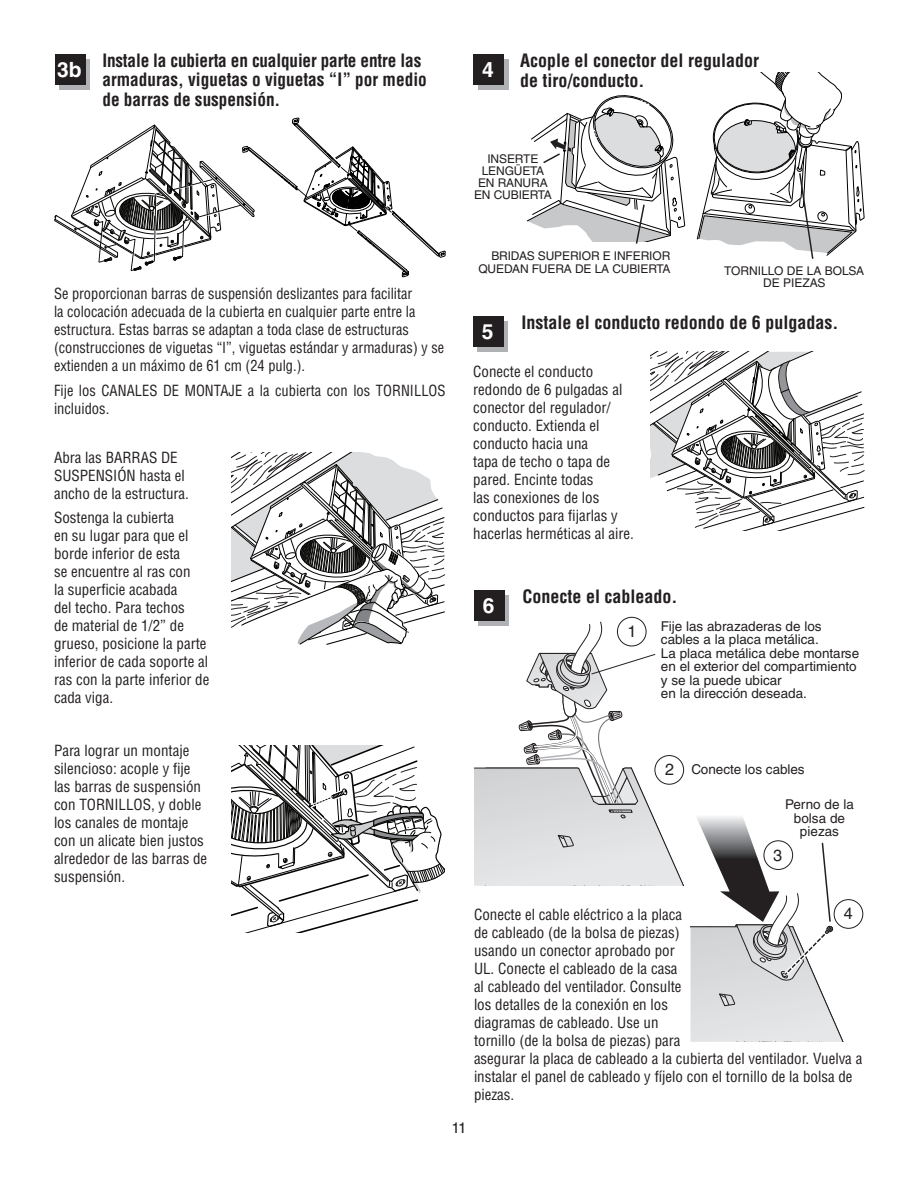
<style>
.page{position:relative;width:918px;height:1188px;background:#fff}
.page>*{position:absolute;margin:0;border:0;box-sizing:border-box;transform-origin:0 0}
.t1{font:700 21px "Helvetica LT Std";color:#fff}
.t2{font:700 condensed 18px/19.5px "Helvetica LT Std";color:#231f20;scale:.96 1}
.t3{font:700 condensed 18px/19.5px "Helvetica LT Std";color:#231f20}
.t4{font:16.2px "Helvetica LT Std";color:#231f20}
.t5{font:condensed 15px/18px "Helvetica LT Std";color:#231f20}
.t6{font:condensed 15px/18px "Helvetica LT Std";color:#231f20;scale:.96 1}
.t7{font:15px "Helvetica LT Std";color:#231f20}
.t8{font:13.5px/13.5px "Helvetica LT Std";color:#231f20;text-align:center}
.Body_text{font:12px/12px "Helvetica LT Std";letter-spacing:-.01em;color:#231f20;text-align:center}
</style>
<div class="page">
<div style="left:617px;top:617px;width:29px;height:29px;border:1px solid #231f20;border-radius:50%"></div>
<svg style="left:54px;top:118px;width:392px;height:159px"></svg>
<svg style="left:231px;top:746px;width:214px;height:186px"></svg>
<svg style="left:231px;top:453px;width:215px;height:192px"></svg>
<div style="left:59px;top:60px;width:31px;height:30px;background:#b0b1b5"></div>
<div style="left:55px;top:54px;width:31px;height:31px;background:#231f20"></div>
<svg style="left:697px;top:72px;width:168px;height:187px"></svg>
<svg style="left:526px;top:95px;width:159px;height:149px"></svg>
<svg style="left:651px;top:352px;width:214px;height:179px"></svg>
<div style="left:478px;top:59px;width:31px;height:31px;background:#b0b1b5"></div>
<div style="left:473px;top:54px;width:31px;height:31px;background:#231f20"></div>
<div style="left:477px;top:321px;width:31px;height:31px;background:#b0b1b5"></div>
<div style="left:473px;top:316px;width:31px;height:31px;background:#231f20"></div>
<div style="left:478px;top:595px;width:31px;height:31px;background:#b0b1b5"></div>
<div style="left:474px;top:590px;width:31px;height:31px;background:#231f20"></div>
<div style="left:834px;top:899px;width:29px;height:30px;border:1px solid #231f20;border-radius:50%"></div>
<svg style="left:474px;top:621px;width:385px;height:421px"></svg>
<p class="t1" style="left:57px;top:57px;width:26px">3b</p>
<p class="t1" style="left:69px;top:62px;width:13px">1</p>
<p class="t2" style="left:102px;top:51px;width:339px">Instale la cubierta en cualquier parte entre las armaduras, viguetas o viguetas “I” por medio de barras de suspensión.</p>
<p class="t1" style="left:482px;top:57px;width:13px">4</p>
<p class="t1" style="left:487px;top:62px;width:13px">1</p>
<p class="t3" style="left:520px;top:51px;width:240px">Acople el conector del regulador de tiro/conducto.</p>
<p class="Body_text" style="left:474px;top:153px;width:79px">INSERTE<br>LENGÜETA<br>EN RANURA<br>EN CUBIERTA</p>
<p class="t6" style="left:54px;top:284px;width:408px">Se proporcionan barras de suspensión deslizantes para facilitar<br>la colocación adecuada de la cubierta en cualquier parte entre la estructura. Estas barras se adaptan a toda clase de estructuras (construcciones de viguetas “I”, viguetas estándar y armaduras) y se extienden a un máximo de 61 cm (24 pulg.).</p>
<p class="t5" style="left:54px;top:381px;width:393px">Fije los CANALES DE MONTAJE a la cubierta con los TORNILLOS incluidos.</p>
<p class="t5" style="left:54px;top:449px;width:136px">Abra las BARRAS DE<br>SUSPENSIÓN hasta el ancho de la estructura.</p>
<p class="t5" style="left:54px;top:508px;width:157px">Sostenga la cubierta<br>en su lugar para que el borde inferior de esta<br>se encuentre al ras con<br>la superficie acabada<br>del techo. Para techos<br>de material de 1/2” de grueso, posicione la parte inferior de cada soporte al ras con la parte inferior de cada viga.</p>
<p class="t5" style="left:54px;top:742px;width:155px">Para lograr un montaje silencioso: acople y fije las barras de suspensión con TORNILLOS, y doble los canales de montaje con un alicate bien justos alrededor de las barras de suspensión.</p>
<p class="t7" style="left:452px;top:1119px;width:16px">11</p>
<p class="Body_text" style="left:479px;top:249px;width:193px;line-height:13.5px;text-align:right">BRIDAS SUPERIOR E INFERIOR<br>QUEDAN FUERA DE LA CUBIERTA</p>
<p class="Body_text" style="left:724px;top:264px;width:142px">TORNILLO DE LA BOLSA<br>DE PIEZAS</p>
<p class="t3" style="left:521px;top:312px;width:318px">Instale el conducto redondo de 6 pulgadas.</p>
<p class="t1" style="left:482px;top:319px;width:13px">5</p>
<p class="t1" style="left:487px;top:324px;width:13px">1</p>
<p class="t5" style="left:473px;top:362px;width:162px">Conecte el conducto redondo de 6 pulgadas al conector del regulador/ conducto. Extienda el conducto hacia una<br>tapa de techo o tapa de pared. Encinte todas<br>las conexiones de los conductos para fijarlas y hacerlas herméticas al aire.</p>
<p class="t1" style="left:483px;top:593px;width:13px">6</p>
<p class="t1" style="left:488px;top:598px;width:13px">1</p>
<p class="t3" style="left:523px;top:586px;width:156px">Conecte el cableado.</p>
<p class="t4" style="left:628px;top:622px;width:11px">1</p>
<p class="t8" style="left:661px;top:619px;width:200px;text-align:left">Fije las abrazaderas de los cables a la placa metálica.<br>La placa metálica debe montarse en el exterior del compartimiento y se la puede ubicar<br>en la dirección deseada.</p>
<p class="t4" style="left:665px;top:760px;width:11px">2</p>
<p class="t8" style="left:691px;top:763px;width:115px">Conecte los cables</p>
<p class="t8" style="left:785px;top:798px;width:70px">Perno de la bolsa de piezas</p>
<p class="t4" style="left:773px;top:845px;width:11px">3</p>
<p class="t4" style="left:844px;top:904px;width:11px">4</p>
<p class="t5" style="left:474px;top:906px;width:390px">Conecte el cable eléctrico a la placa<br>de cableado (de la bolsa de piezas)<br>usando un conector aprobado por<br>UL. Conecte el cableado de la casa<br>al cableado del ventilador. Consulte<br>los detalles de la conexión en los<br>diagramas de cableado. Use un<br>tornillo (de la bolsa de piezas) para<br>asegurar la placa de cableado a la cubierta del ventilador. Vuelva a instalar el panel de cableado y fíjelo con el tornillo de la bolsa de piezas.</p>
</div>
